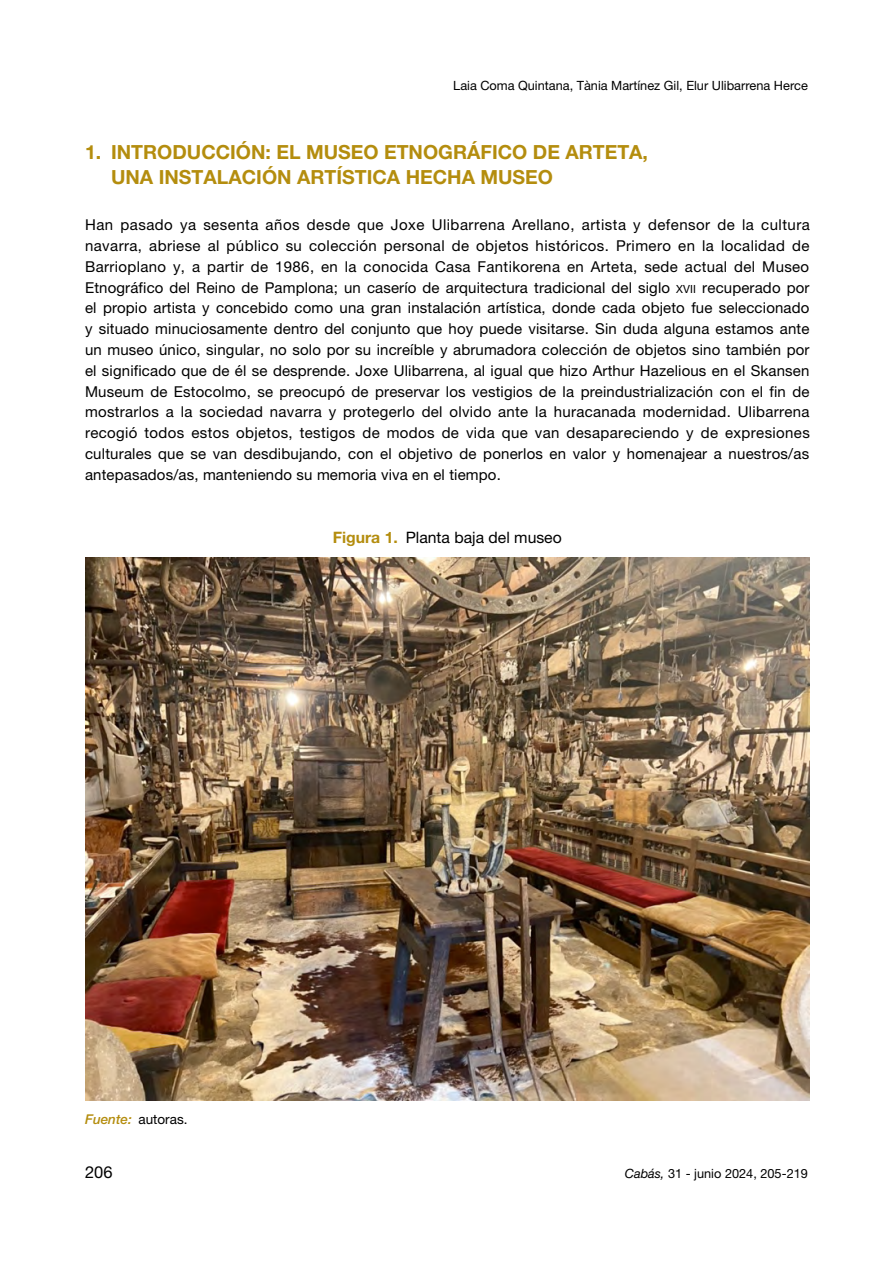
<style>
.page{position:relative;width:893px;height:1263px;background:#fff}
.page>*{position:absolute;margin:0;border:0;box-sizing:border-box;transform-origin:0 0}
.t1{font:700 19.5px/25.7px "Helvetica Neue LT Std";color:#b48d0e}
.t2{font:16.5px "Helvetica Neue LT Std";color:#000}
.t3{font:15.75px "Helvetica Neue LT Std";color:#000}
.t4{font:15px/20.9px "Helvetica Neue LT Std";letter-spacing:.01em;color:#000;text-align:justify}
.t5{font:13.5px "Helvetica Neue LT Std";color:#000}
.t6{font:12.75px "Helvetica Neue LT Std";color:#000}
.s1{font-size:11.25px}
.s2{font-weight:700;color:#b48d0e}
.s3{font-weight:500;font-style:italic;color:#b48d0e}
.s4{font-style:italic}
</style>
<div class="page">
<img style="left:85px;top:557px;width:724px;height:543px">
<p class="t6" style="left:453px;top:78px;width:356px">Laia Coma Quintana, Tània Martínez Gil, Elur Ulibarrena Herce</p>
<h1 class="t1" style="left:111px;top:138px;width:538px;text-indent:-26px">1. INTRODUCCIÓN: EL MUSEO ETNOGRÁFICO DE ARTETA,<br>UNA INSTALACIÓN ARTÍSTICA HECHA MUSEO</h1>
<p class="t4" style="left:85px;top:214px;width:726px">Han pasado ya sesenta años desde que Joxe Ulibarrena Arellano, artista y defensor de la cultura navarra, abriese al público su colección personal de objetos históricos. Primero en la localidad de Barrioplano y, a partir de 1986, en la conocida Casa Fantikorena en Arteta, sede actual del Museo Etnográfico del Reino de Pamplona; un caserío de arquitectura tradicional del siglo <span class="s1">xvii</span> recuperado por el propio artista y concebido como una gran instalación artística, donde cada objeto fue seleccionado y situado minuciosamente dentro del conjunto que hoy puede visitarse. Sin duda alguna estamos ante un museo único, singular, no solo por su increíble y abrumadora colección de objetos sino también por el significado que de él se desprende. Joxe Ulibarrena, al igual que hizo Arthur Hazelious en el Skansen Museum de Estocolmo, se preocupó de preservar los vestigios de la preindustrialización con el fin de mostrarlos a la sociedad navarra y protegerlo del olvido ante la huracanada modernidad. Ulibarrena recogió todos estos objetos, testigos de modos de vida que van desapareciendo y de expresiones culturales que se van desdibujando, con el objetivo de ponerlos en valor y homenajear a nuestros/as antepasados/as, manteniendo su memoria viva en el tiempo.</p>
<p class="t3" style="left:333px;top:528px;width:231px"><span class="s2">Figura 1.</span> Planta baja del museo</p>
<p class="t5" style="left:85px;top:1111px;width:104px"><span class="s3">Fuente:</span> autoras.</p>
<p class="t2" style="left:85px;top:1162px;width:29px">206</p>
<p class="t6" style="left:625px;top:1166px;width:185px"><span class="s4">Cabás,</span> 31 - junio 2024, 205-219</p>
</div>
